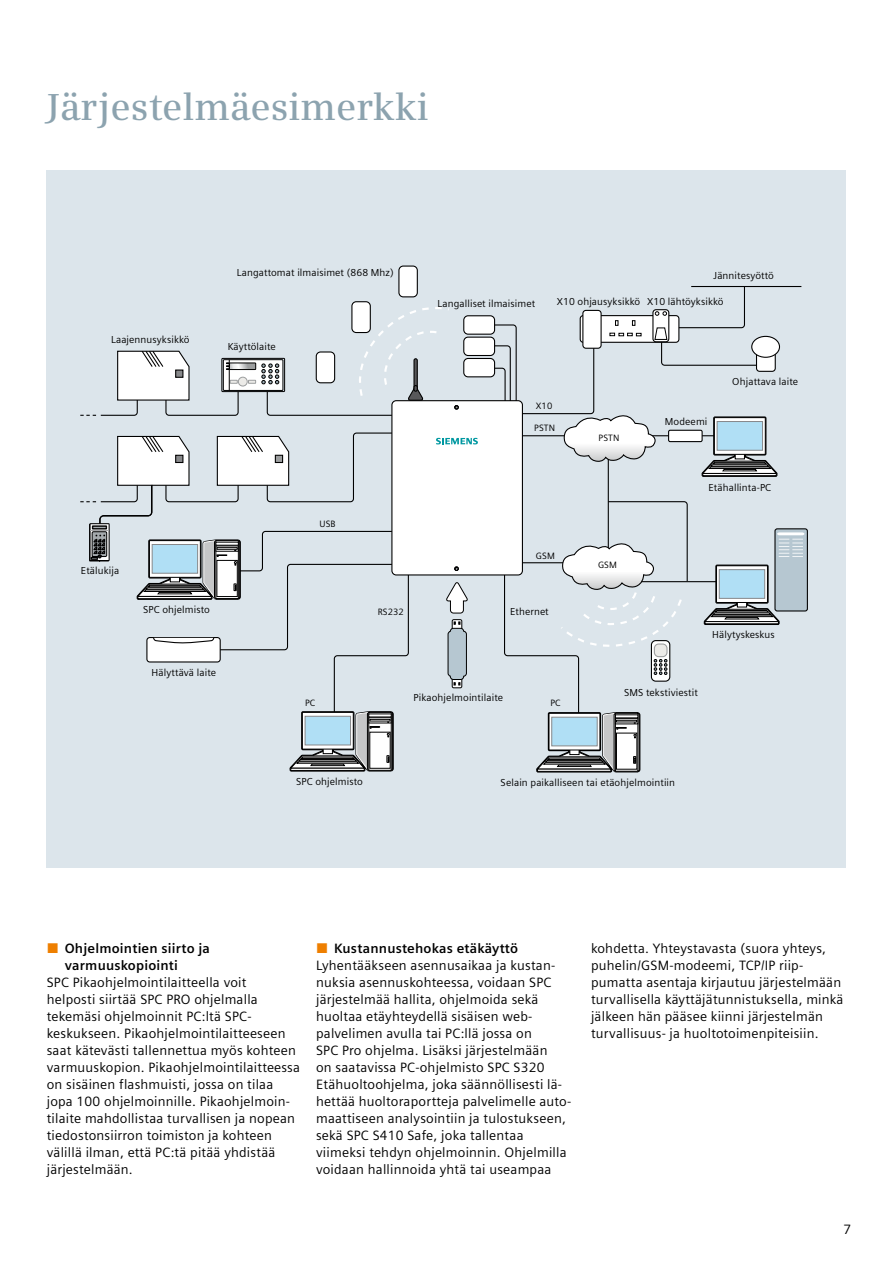
<style>
.page{position:relative;width:893px;height:1263px;background:#fff}
.page>*{position:absolute;margin:0;border:0;box-sizing:border-box;transform-origin:0 0}
.t1{font:600 37.5px "Siemens Serif";color:#8ca3af}
.t2{font:13.5px/17px "Siemens Sans";letter-spacing:.015em;color:#000}
.t3{font:700 13.5px/17px "Siemens Sans";letter-spacing:.015em;color:#000}
.t4{font:10.05px "Siemens Sans OT";letter-spacing:.01em;color:#000}
.t5{font:9.15px "Siemens Sans OT";letter-spacing:.01em;color:#000}
</style>
<div class="page">
<div style="left:47px;top:46px;width:799px;height:821px;background:#dce5eb"></div>
<hr style="left:629px;top:582px;width:87px;height:1px;background:#abb2b7">
<hr style="left:629px;top:581px;width:87px;height:1px;background:#000">
<svg style="left:289px;top:709px;width:105px;height:63px"></svg>
<svg style="left:536px;top:710px;width:105px;height:63px"></svg>
<div style="left:147px;top:637px;width:73px;height:25px;background:#fff;border-radius:3px"></div>
<div style="left:146px;top:637px;width:75px;height:25px;border:1px solid #000;border-radius:3px"></div>
<svg style="left:153px;top:637px;width:62px;height:7px"></svg>
<div style="left:399px;top:266px;width:18px;height:31px;background:#fff;border-radius:4px"></div>
<div style="left:398px;top:266px;width:20px;height:31px;border:1px solid #000;border-radius:4px"></div>
<svg style="left:651px;top:641px;width:19px;height:40px"></svg>
<div style="left:651px;top:640px;width:19px;height:42px;border:1px solid #000;border-radius:4px"></div>
<svg style="left:654px;top:659px;width:13px;height:16px"></svg>
<div style="left:654px;top:643px;width:13px;height:14px;border:1px solid #9c9e9f;border-radius:4px"></div>
<svg style="left:351px;top:530px;width:331px;height:126px"></svg>
<div style="left:392px;top:401px;width:130px;height:174px;background:#fff;border-radius:4px"></div>
<svg style="left:454px;top:566px;width:5px;height:5px"></svg>
<div style="left:775px;top:529px;width:32px;height:82px;background:#b6c7d1;border-radius:2px"></div>
<div style="left:774px;top:528px;width:34px;height:83px;border:1px solid #000;border-radius:2px"></div>
<svg style="left:777px;top:532px;width:27px;height:25px"></svg>
<svg style="left:703px;top:563px;width:78px;height:62px"></svg>
<div style="left:737px;top:598px;width:10px;height:9px;background:#fff;border:1px solid #000"></div>
<svg style="left:716px;top:566px;width:51px;height:36px"></svg>
<div style="left:716px;top:566px;width:52px;height:37px;border:1px solid #000"></div>
<div style="left:719px;top:569px;width:46px;height:30px;background:#b0dff5;border:1px solid #87888a"></div>
<svg style="left:452px;top:620px;width:10px;height:68px"></svg>
<div style="left:452px;top:619px;width:10px;height:69px;border:1px solid #000;border-radius:2px"></div>
<svg style="left:447px;top:622px;width:20px;height:63px"></svg>
<svg style="left:562px;top:528px;width:126px;height:62px"></svg>
<svg style="left:445px;top:581px;width:23px;height:33px"></svg>
<svg style="left:100px;top:285px;width:702px;height:243px"></svg>
<div style="left:89px;top:524px;width:20px;height:37px;background:#0a0a0b;border:1px solid #000"></div>
<svg style="left:90px;top:435px;width:200px;height:170px"></svg>
<div style="left:38px;top:35px;width:829px;height:135px;background:#fff"></div>
<h1 class="t1" style="left:47px;top:85px;width:384px">Järjestelmäesimerkki</h1>
<p class="t4" style="left:111px;top:333px;width:80px">Laajennusyksikkö</p>
<p class="t4" style="left:237px;top:267px;width:158px">Langattomat ilmaisimet (868 Mhz)</p>
<p class="t4" style="left:228px;top:340px;width:50px">Käyttölaite</p>
<p class="t4" style="left:81px;top:565px;width:40px">Etälukija</p>
<p class="t5" style="left:319px;top:519px;width:18px">USB</p>
<p class="t4" style="left:714px;top:270px;width:62px">Jännitesyöttö</p>
<p class="t4" style="left:438px;top:298px;width:99px">Langalliset ilmaisimet</p>
<p class="t4" style="left:557px;top:296px;width:85px">X10 ohjausyksikkö</p>
<p class="t4" style="left:647px;top:296px;width:78px">X10 lähtöyksikkö</p>
<p class="t5" style="left:536px;top:400px;width:18px">X10</p>
<p class="t5" style="left:534px;top:423px;width:22px">PSTN</p>
<p class="t5" style="left:599px;top:432px;width:22px">PSTN</p>
<p class="t4" style="left:665px;top:416px;width:44px">Modeemi</p>
<p class="t4" style="left:732px;top:375px;width:67px">Ohjattava laite</p>
<p class="t5" style="left:536px;top:550px;width:20px">GSM</p>
<p class="t5" style="left:598px;top:560px;width:20px">GSM</p>
<p class="t4" style="left:708px;top:482px;width:64px">Etähallinta-PC</p>
<p class="t4" style="left:143px;top:604px;width:68px">SPC ohjelmisto</p>
<p class="t4" style="left:152px;top:667px;width:66px">Hälyttävä laite</p>
<p class="t5" style="left:378px;top:606px;width:27px">RS232</p>
<p class="t4" style="left:510px;top:605px;width:40px">Ethernet</p>
<p class="t4" style="left:414px;top:692px;width:91px">Pikaohjelmointilaite</p>
<p class="t5" style="left:305px;top:697px;width:12px">PC</p>
<p class="t5" style="left:550px;top:697px;width:12px">PC</p>
<p class="t4" style="left:712px;top:629px;width:64px">Hälytyskeskus</p>
<p class="t4" style="left:624px;top:686px;width:75px">SMS tekstiviestit</p>
<p class="t4" style="left:296px;top:776px;width:68px">SPC ohjelmisto</p>
<p class="t4" style="left:501px;top:776px;width:176px">Selain paikalliseen tai etäohjelmointiin</p>
<p class="t3" style="left:65px;top:939px;width:147px">Ohjelmointien siirto ja varmuuskopiointi</p>
<p class="t2" style="left:47px;top:973px;width:255px">SPC Pikaohjelmointilaitteella voit<br>helposti siirtää SPC PRO ohjelmalla tekemäsi ohjelmoinnit PC:ltä SPC&shy;keskukseen. Pikaohjelmointilaitteeseen saat kätevästi tallennettua myös kohteen varmuuskopion. Pikaohjelmointilaitteessa on sisäinen flashmuisti, jossa on tilaa jopa 100 ohjelmoinnille. Pikaohjelmoin&shy;tilaite mahdollistaa turvallisen ja nopean tiedostonsiirron toimiston ja kohteen välillä ilman, että PC:tä pitää yhdistää järjestelmään.</p>
<p class="t3" style="left:334px;top:939px;width:185px">Kustannustehokas etäkäyttö</p>
<p class="t2" style="left:316px;top:956px;width:257px">Lyhentääkseen asennusaikaa ja kustan&shy;nuksia asennuskohteessa, voidaan SPC järjestelmää hallita, ohjelmoida sekä huoltaa etäyhteydellä sisäisen web&shy;palvelimen avulla tai PC:llä jossa on<br>SPC Pro ohjelma. Lisäksi järjestelmään<br>on saatavissa PC-ohjelmisto SPC S320<br>Etähuoltoohjelma, joka säännöllisesti lä&shy;hettää huoltoraportteja palvelimelle auto&shy;maattiseen analysointiin ja tulostukseen, sekä SPC S410 Safe, joka tallentaa viimeksi tehdyn ohjelmoinnin. Ohjelmilla voidaan hallinnoida yhtä tai useampaa</p>
<p class="t2" style="left:591px;top:939px;width:254px">kohdetta. Yhteystavasta (suora yhteys, puhelin/GSM-modeemi, TCP/IP riip&shy;pumatta asentaja kirjautuu järjestelmään turvallisella käyttäjätunnistuksella, minkä jälkeen hän pääsee kiinni järjestelmän turvallisuus- ja huoltotoimenpiteisiin.</p>
<p class="t2" style="left:843px;top:1221px;width:9px">7</p>
</div>
